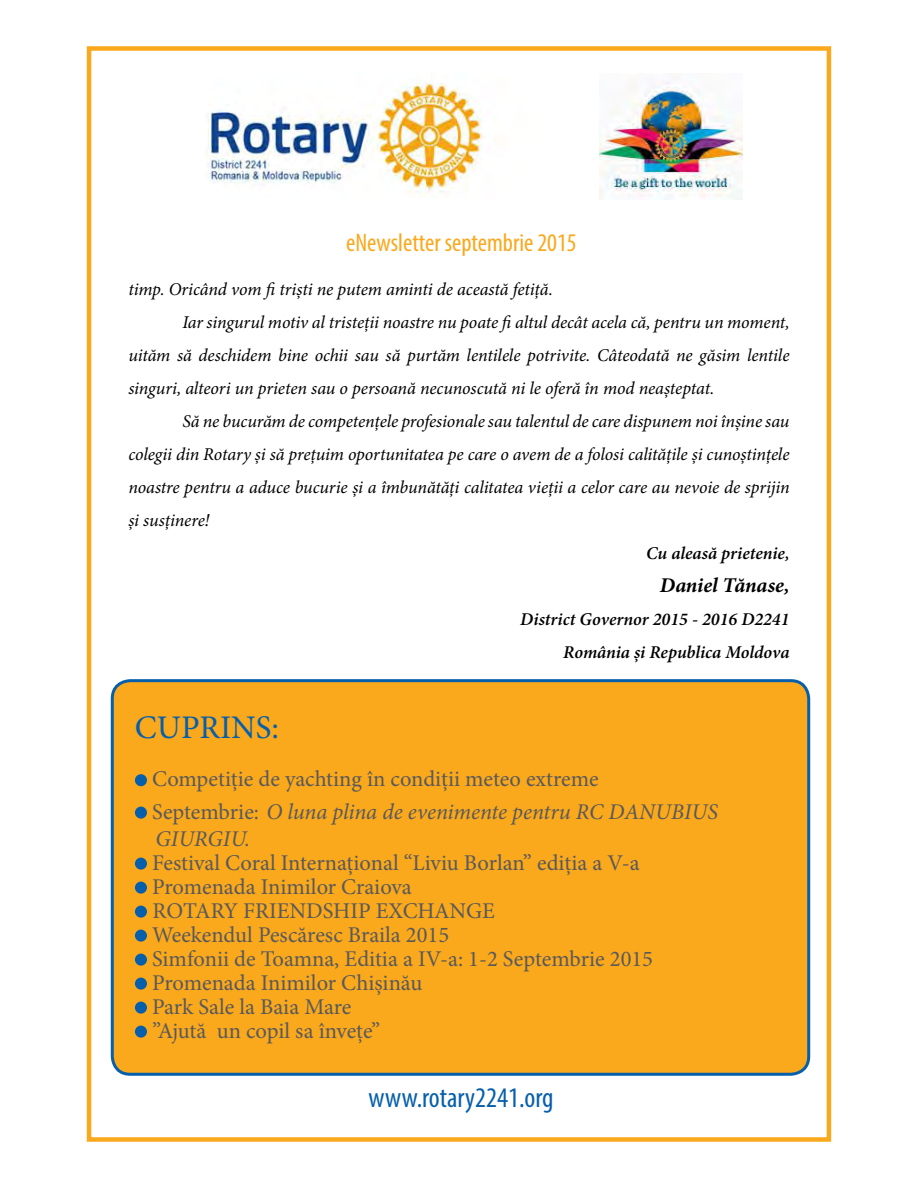
<style>
.page{position:relative;width:918px;height:1188px;background:#fff}
.page>*{position:absolute;margin:0;border:0;box-sizing:border-box;transform-origin:0 0}
.t1{font:33px "Minion Pro";color:#065fab}
.t2{font:condensed 28.5px "Myriad Pro";color:#065fab}
.t3{font:condensed 25.5px "Myriad Pro";color:#faa81c}
.t4{font:22.5px/24px "Minion Pro";color:#58595b}
.t5{font:italic 22.5px "Minion Pro";color:#58595b}
.t6{font:italic 700 21px "Minion Pro";letter-spacing:-.005em;color:#000}
.t7{font:italic 18px "Minion Pro";letter-spacing:-.01em;color:#000}
.t8{font:italic 600 18px/33px "Minion Pro";color:#000;text-align:right}
.s1{font-style:italic}
</style>
<div class="page">
<div style="left:87px;top:46px;width:744px;height:1096px;border:4px solid #faa81c"></div>
<img style="left:206px;top:82px;width:277px;height:111px">
<img style="left:599px;top:82px;width:143px;height:118px">
<div style="left:112px;top:681px;width:697px;height:393px;background:#faa81c;border-radius:18px"></div>
<div style="left:111px;top:679px;width:699px;height:397px;border:3px solid #065fab;border-radius:18px"></div>
<div style="left:135px;top:774px;width:12px;height:12px;background:#065fab;border-radius:50%"></div>
<div style="left:135px;top:807px;width:12px;height:12px;background:#065fab;border-radius:50%"></div>
<div style="left:135px;top:858px;width:12px;height:12px;background:#065fab;border-radius:50%"></div>
<div style="left:135px;top:882px;width:12px;height:12px;background:#065fab;border-radius:50%"></div>
<div style="left:135px;top:906px;width:12px;height:12px;background:#065fab;border-radius:50%"></div>
<div style="left:135px;top:930px;width:12px;height:12px;background:#065fab;border-radius:50%"></div>
<div style="left:135px;top:954px;width:12px;height:12px;background:#065fab;border-radius:50%"></div>
<div style="left:135px;top:978px;width:12px;height:12px;background:#065fab;border-radius:50%"></div>
<div style="left:135px;top:1002px;width:12px;height:12px;background:#065fab;border-radius:50%"></div>
<div style="left:135px;top:1026px;width:12px;height:12px;background:#065fab;border-radius:50%"></div>
<h3 class="t3" style="left:346px;top:227px;width:232px">eNewsletter septembrie 2015</h3>
<p class="t7" style="left:128px;top:277px;width:426px">timp. Oricând vom fi triști ne putem aminti de această fetiță.</p>
<p class="t7" style="left:182px;top:310px;width:609px">Iar singurul motiv al tristeții noastre nu poate fi altul decât acela că, pentru un moment,</p>
<p class="t7" style="left:128px;top:343px;width:663px">uităm să deschidem bine ochii sau să purtăm lentilele potrivite. Câteodată ne găsim lentile</p>
<p class="t7" style="left:128px;top:376px;width:588px">singuri, alteori un prieten sau o persoană necunoscută ni le oferă în mod neașteptat.</p>
<p class="t7" style="left:182px;top:409px;width:609px">Să ne bucurăm de competențele profesionale sau talentul de care dispunem noi înșine sau</p>
<p class="t7" style="left:128px;top:442px;width:663px">colegii din Rotary și să prețuim oportunitatea pe care o avem de a folosi calitățile și cunoștințele</p>
<p class="t7" style="left:128px;top:474px;width:663px">noastre pentru a aduce bucurie și a îmbunătăți calitatea vieții a celor care au nevoie de sprijin</p>
<p class="t7" style="left:128px;top:507px;width:83px">și susținere!</p>
<p class="t8" style="left:646px;top:536px;width:145px">Cu aleasă prietenie,</p>
<p class="t6" style="left:660px;top:570px;width:131px">Daniel Tănase,</p>
<p class="t8" style="left:520px;top:602px;width:271px">District Governor 2015 - 2016 D2241<br>România și Republica Moldova</p>
<h1 class="t1" style="left:135px;top:706px;width:146px">CUPRINS:</h1>
<p class="t4" style="left:152px;top:763px;width:567px;line-height:32.4px">Competiție de yachting în condiții meteo extreme<br>Septembrie: <span class="s1">O luna plina de evenimente pentru RC DANUBIUS</span></p>
<p class="t5" style="left:156px;top:823px;width:96px">GIURGIU.</p>
<p class="t4" style="left:152px;top:851px;width:503px">Festival Coral Internaţional “Liviu Borlan” ediţia a V-a Promenada Inimilor Craiova<br>ROTARY FRIENDSHIP EXCHANGE<br>Weekendul Pescăresc Braila 2015<br>Simfonii de Toamna, Editia a IV-a: 1-2 Septembrie 2015<br>Promenada Inimilor Chișinău<br>Park Sale la Baia Mare<br>”Ajută un copil sa învețe”</p>
<h2 class="t2" style="left:368px;top:1080px;width:187px">www.rotary2241.org</h2>
</div>
